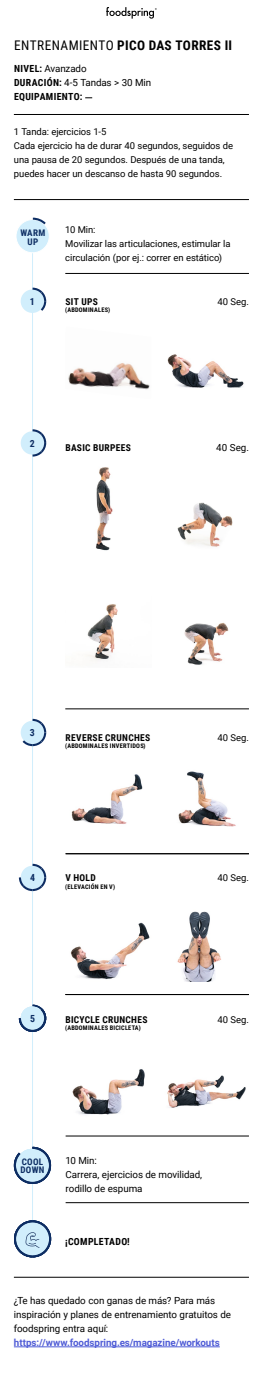
<style>
.page{position:relative;width:263px;height:1376px;background:#fff}
.page>*{position:absolute;margin:0;border:0;box-sizing:border-box;transform-origin:0 0}
.t1{font:700 13.3px "Roboto Condensed";letter-spacing:.03em;color:#000}
.t2{font:9.8px/14px "Roboto";letter-spacing:-.01em;color:#000}
.t3{font:700 9.8px "Roboto";letter-spacing:-.005em;color:#4f5cd6}
.t4{font:700 9.8px "Roboto Condensed";letter-spacing:.035em;color:#000}
.t5{font:700 9.8px "Roboto Condensed";color:#0d2d63}
.t6{font:9.45px/14px "Roboto";letter-spacing:-.005em;color:#000}
.t7{font:700 9.45px "Roboto Condensed";letter-spacing:.035em;color:#000}
.t8{font:700 9.1px/8.4px "Roboto Condensed";letter-spacing:.035em;color:#0d2d63;text-align:center}
.t9{font:700 6.3px "Roboto Condensed";letter-spacing:.035em;color:#000}
.s1{font-weight:400}
.s2{font-family:"Roboto Condensed";font-weight:700}
</style>
<div class="page">
<hr style="left:14px;top:1276px;width:235px;height:1px;background:#000">
<hr style="left:65px;top:1202px;width:183px;height:1px;background:#000">
<hr style="left:65px;top:708px;width:183px;height:1px;background:#000">
<img style="left:184px;top:622px;width:45px;height:43px">
<img style="left:87px;top:604px;width:31px;height:57px">
<img style="left:68px;top:363px;width:82px;height:27px">
<hr style="left:65px;top:273px;width:183px;height:1px;background:#000">
<hr style="left:32px;top:252px;width:1px;height:995px;background:#d1eefc">
<div style="left:21px;top:431px;width:23px;height:24px;background:#d1eefc;border-radius:50%"></div>
<div style="left:21px;top:289px;width:23px;height:24px;background:#d1eefc;border-radius:50%"></div>
<div style="left:16px;top:219px;width:33px;height:34px;background:#d1eefc;border-radius:50%"></div>
<div style="left:16px;top:219px;width:33px;height:34px;border:1px solid #fff;border-radius:50%"></div>
<svg style="left:31px;top:217px;width:15px;height:9px"></svg>
<svg style="left:30px;top:429px;width:17px;height:28px"></svg>
<svg style="left:20px;top:718px;width:27px;height:29px"></svg>
<svg style="left:18px;top:863px;width:29px;height:29px"></svg>
<hr style="left:14px;top:199px;width:235px;height:1px;background:#000">
<hr style="left:14px;top:114px;width:235px;height:1px;background:#000">
<svg style="left:106px;top:7px;width:51px;height:12px"></svg>
<hr style="left:65px;top:853px;width:183px;height:1px;background:#000">
<hr style="left:65px;top:994px;width:183px;height:1px;background:#000">
<svg style="left:13px;top:1146px;width:39px;height:38px"></svg>
<svg style="left:18px;top:1004px;width:29px;height:28px"></svg>
<svg style="left:14px;top:1220px;width:38px;height:38px"></svg>
<hr style="left:65px;top:1135px;width:183px;height:1px;background:#000">
<img style="left:70px;top:922px;width:80px;height:57px">
<img style="left:177px;top:911px;width:44px;height:70px">
<img style="left:177px;top:502px;width:56px;height:45px">
<img style="left:96px;top:467px;width:17px;height:84px">
<img style="left:178px;top:771px;width:58px;height:56px">
<img style="left:71px;top:774px;width:72px;height:50px">
<img style="left:167px;top:1075px;width:79px;height:33px">
<img style="left:72px;top:1069px;width:73px;height:46px">
<img style="left:167px;top:354px;width:77px;height:34px">
<svg style="left:30px;top:287px;width:17px;height:26px"></svg>
<hr style="left:14px;top:1346px;width:205px;height:1px;background:#4f5cd6">
<h1 class="t1" style="left:14px;top:36px;width:219px"><span class="s1">ENTRENAMIENTO</span> PICO DAS TORRES II</h1>
<p class="t2" style="left:14px;top:62px;width:139px"><span class="s2">NIVEL:</span> Avanzado<br><span class="s2">DURACIÓN:</span> 4-5 Tandas &gt; 30 Min</p>
<p class="t4" style="left:14px;top:90px;width:70px">EQUIPAMIENTO:</p>
<p class="t6" style="left:14px;top:124px;width:220px">1 Tanda: ejercicios 1-5<br>Cada ejercicio ha de durar 40 segundos, seguidos de una pausa de 20 segundos. Después de una tanda, puedes hacer un descanso de hasta 90 segundos.</p>
<p class="t8" style="left:20px;top:228px;width:26px">WARM<br>UP</p>
<p class="t5" style="left:30px;top:294px;width:6px">1</p>
<p class="t6" style="left:65px;top:222px;width:166px">10 Min:<br>Movilizar las articulaciones, estimular la circulación (por ej.: correr en estático)</p>
<p class="t7" style="left:65px;top:295px;width:34px">SIT UPS</p>
<p class="t9" style="left:65px;top:306px;width:46px">(ABDOMINALES)</p>
<p class="t6" style="left:217px;top:294px;width:33px">40 Seg.</p>
<p class="t5" style="left:30px;top:436px;width:6px">2</p>
<p class="t7" style="left:65px;top:441px;width:67px">BASIC BURPEES</p>
<p class="t2" style="left:216px;top:440px;width:34px">40 Seg.</p>
<p class="t5" style="left:30px;top:726px;width:6px">3</p>
<p class="t7" style="left:65px;top:730px;width:86px">REVERSE CRUNCHES</p>
<p class="t9" style="left:65px;top:741px;width:82px">(ABDOMINALES INVERTIDOS)</p>
<p class="t5" style="left:30px;top:870px;width:6px">4</p>
<p class="t7" style="left:65px;top:871px;width:32px">V HOLD</p>
<p class="t9" style="left:65px;top:882px;width:51px">(ELEVACIÓN EN V)</p>
<p class="t6" style="left:217px;top:730px;width:33px">40 Seg.</p>
<p class="t6" style="left:217px;top:870px;width:33px">40 Seg.</p>
<p class="t5" style="left:30px;top:1011px;width:6px">65</p>
<p class="t7" style="left:65px;top:1013px;width:83px">BICYCLE CRUNCHES</p>
<p class="t9" style="left:65px;top:1023px;width:77px">(ABDOMINALES BICICLETA)</p>
<p class="t6" style="left:217px;top:1012px;width:33px">40 Seg.</p>
<p class="t8" style="left:21px;top:1156px;width:25px;text-align:left">COOL<br>DOWN</p>
<p class="t2" style="left:66px;top:1152px;width:138px">10 Min:<br>Carrera, ejercicios de movilidad, rodillo de espuma</p>
<p class="t4" style="left:65px;top:1234px;width:66px">¡COMPLETADO!</p>
<p class="t2" style="left:14px;top:1293px;width:218px">¿Te has quedado con ganas de más? Para más inspiración y planes de entrenamiento gratuitos de foodspring entra aquí:</p>
<p class="t3" style="left:14px;top:1335px;width:207px">https://www.foodspring.es/magazine/workouts</p>
</div>
